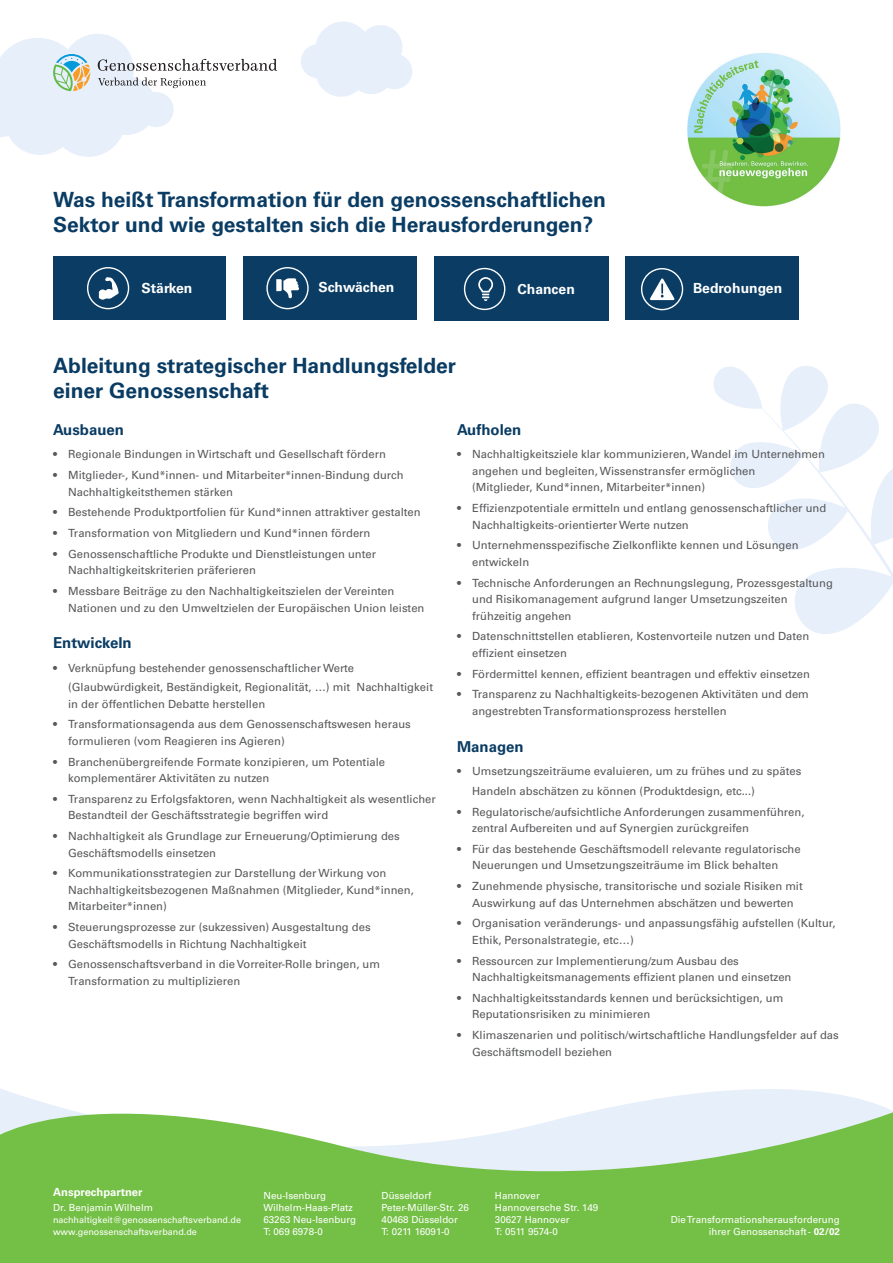
<style>
.page{position:relative;width:893px;height:1263px;background:#fff}
.page>*{position:absolute;margin:0;border:0;box-sizing:border-box;transform-origin:0 0}
.t1{font:700 21px/25.2px "Univers LT Pro 65";color:#0a3c64}
.t2{font:700 21px/25.2px "Univers LT Pro 65";color:#0a3c63}
.t3{font:700 15px "Univers LT Pro 65";color:#0a3c63}
.t4{font:700 13.95px "Univers LT Pro 65";color:#fff}
.t5{font:11.25px/16.5px "Univers LT Pro 55 Roman";color:#57585a}
.t6{font:700 11.25px "Univers LT Pro 65";color:#fff}
.t7{font:9.75px/12px "Univers LT Pro 55 Roman";color:#fff}
.t8{font:9px/12px "Univers LT Pro 55 Roman";color:#fff}
.s1{font-family:"Univers LT Pro 65";font-weight:700}
</style>
<div class="page">
<svg style="left:714px;top:366px;width:179px;height:268px"></svg>
<svg style="left:0;top:1088px;width:893px;height:175px;fill:#74c046"></svg>
<svg style="left:301px;top:22px;width:111px;height:75px"></svg>
<svg style="left:0;top:34px;width:277px;height:123px"></svg>
<img style="left:687px;top:53px;width:154px;height:154px">
<div style="left:53px;top:257px;width:173px;height:63px;background:#0a3c64"></div>
<svg style="left:99px;top:277px;width:20px;height:23px"></svg>
<div style="left:87px;top:267px;width:42px;height:42px;border:1px solid #fff;border-radius:50%"></div>
<div style="left:244px;top:257px;width:173px;height:63px;background:#0a3c64"></div>
<div style="left:266px;top:267px;width:43px;height:42px;border:1px solid #fff;border-radius:50%"></div>
<svg style="left:276px;top:278px;width:23px;height:20px"></svg>
<div style="left:434px;top:257px;width:174px;height:64px;background:#0a3c64"></div>
<div style="left:464px;top:268px;width:41px;height:42px;border:1px solid #fff;border-radius:50%"></div>
<svg style="left:478px;top:277px;width:15px;height:24px"></svg>
<div style="left:625px;top:257px;width:173px;height:63px;background:#0a3c64"></div>
<div style="left:641px;top:268px;width:42px;height:42px;border:1px solid #fff;border-radius:50%"></div>
<svg style="left:650px;top:278px;width:25px;height:22px"></svg>
<p class="t1" style="left:53px;top:187px;width:554px">Was heißt Transformation für den genossenschaftlichen<br>Sektor und wie gestalten sich die Herausforderungen?</p>
<p class="t4" style="left:142px;top:280px;width:52px">Stärken</p>
<p class="t4" style="left:318px;top:279px;width:77px">Schwächen</p>
<p class="t4" style="left:518px;top:281px;width:59px">Chancen</p>
<p class="t4" style="left:693px;top:280px;width:91px">Bedrohungen</p>
<p class="t2" style="left:53px;top:353px;width:404px">Ableitung strategischer Handlungsfelder einer Genossenschaft</p>
<p class="t3" style="left:53px;top:420px;width:72px">Ausbauen</p>
<p class="t5" style="left:53px;top:446px;width:334px">• Regionale Bindungen in Wirtschaft und Gesellschaft fördern</p>
<p class="t5" style="left:68px;top:467px;width:337px;text-indent:-15px">• Mitglieder-, Kund*innen- und Mitarbeiter*innen-Bindung durch<br>Nachhaltigkeitsthemen stärken</p>
<p class="t5" style="left:53px;top:504px;width:369px">• Bestehende Produktportfolien für Kund*innen attraktiver gestalten</p>
<p class="t5" style="left:53px;top:525px;width:319px">• Transformation von Mitgliedern und Kund*innen fördern</p>
<p class="t5" style="left:68px;top:546px;width:309px;text-indent:-15px">• Genossenschaftliche Produkte und Dienstleistungen unter<br>Nachhaltigkeitskriterien präferieren</p>
<p class="t5" style="left:68px;top:583px;width:358px;text-indent:-15px">• Messbare Beiträge zu den Nachhaltigkeitszielen der Vereinten<br>Nationen und zu den Umweltzielen der Europäischen Union leisten</p>
<p class="t3" style="left:53px;top:634px;width:80px">Entwickeln</p>
<p class="t5" style="left:68px;top:658px;width:366px;line-height:19.5px;text-indent:-15px">• Verknüpfung bestehender genossenschaftlicher Werte (Glaubwürdigkeit, Beständigkeit, Regionalität, …) mit Nachhaltigkeit</p>
<p class="t5" style="left:68px;top:695px;width:199px">in der öffentlichen Debatte herstellen</p>
<p class="t5" style="left:68px;top:716px;width:344px;text-indent:-15px">• Transformationsagenda aus dem Genossenschaftswesen heraus formulieren (vom Reagieren ins Agieren)</p>
<p class="t5" style="left:68px;top:753px;width:319px;text-indent:-15px">• Branchenübergreifende Formate konzipieren, um Potentiale komplementärer Aktivitäten zu nutzen</p>
<p class="t5" style="left:68px;top:791px;width:369px;text-indent:-15px">• Transparenz zu Erfolgsfaktoren, wenn Nachhaltigkeit als wesentlicher<br>Bestandteil der Geschäftsstrategie begriffen wird</p>
<p class="t5" style="left:68px;top:828px;width:333px;text-indent:-15px">• Nachhaltigkeit als Grundlage zur Erneuerung/Optimierung des<br>Geschäftsmodells einsetzen</p>
<p class="t5" style="left:68px;top:865px;width:347px;text-indent:-15px">• Kommunikationsstrategien zur Darstellung der Wirkung von<br>Nachhaltigkeitsbezogenen Maßnahmen (Mitglieder, Kund*innen,<br>Mitarbeiter*innen)</p>
<p class="t5" style="left:68px;top:919px;width:304px;text-indent:-15px">• Steuerungsprozesse zur (sukzessiven) Ausgestaltung des<br>Geschäftsmodells in Richtung Nachhaltigkeit</p>
<p class="t5" style="left:68px;top:956px;width:313px;text-indent:-15px">• Genossenschaftsverband in die Vorreiter-Rolle bringen, um<br>Transformation zu multiplizieren</p>
<p class="t3" style="left:457px;top:420px;width:66px">Aufholen</p>
<p class="t5" style="left:472px;top:446px;width:354px;text-indent:-15px">• Nachhaltigkeitsziele klar kommunizieren, Wandel im Unternehmen angehen und begleiten, Wissenstransfer ermöglichen<br>(Mitglieder, Kund*innen, Mitarbeiter*innen)</p>
<p class="t5" style="left:472px;top:500px;width:356px;text-indent:-15px">• Effizienzpotentiale ermitteln und entlang genossenschaftlicher und<br>Nachhaltigkeits-orientierter Werte nutzen</p>
<p class="t5" style="left:472px;top:537px;width:328px;text-indent:-15px">• Unternehmensspezifische Zielkonflikte kennen und Lösungen entwickeln</p>
<p class="t5" style="left:472px;top:574px;width:362px;text-indent:-15px">• Technische Anforderungen an Rechnungslegung, Prozessgestaltung und Risikomanagement aufgrund langer Umsetzungszeiten frühzeitig angehen</p>
<p class="t5" style="left:472px;top:628px;width:339px;text-indent:-15px">• Datenschnittstellen etablieren, Kostenvorteile nutzen und Daten effizient einsetzen</p>
<p class="t5" style="left:457px;top:665px;width:354px">• Fördermittel kennen, effizient beantragen und effektiv einsetzen</p>
<p class="t5" style="left:472px;top:686px;width:338px;text-indent:-15px">• Transparenz zu Nachhaltigkeits-bezogenen Aktivitäten und dem angestrebten Transformationsprozess herstellen</p>
<p class="t3" style="left:457px;top:737px;width:68px">Managen</p>
<p class="t5" style="left:472px;top:762px;width:331px;line-height:19.5px;text-indent:-15px">• Umsetzungszeiträume evaluieren, um zu frühes und zu spätes<br>Handeln abschätzen zu können (Produktdesign, etc...)</p>
<p class="t5" style="left:472px;top:803px;width:334px;text-indent:-15px">• Regulatorische/aufsichtliche Anforderungen zusammenführen, zentral Aufbereiten und auf Synergien zurückgreifen</p>
<p class="t5" style="left:472px;top:841px;width:330px;text-indent:-15px">• Für das bestehende Geschäftsmodell relevante regulatorische<br>Neuerungen und Umsetzungszeiträume im Blick behalten</p>
<p class="t5" style="left:457px;top:878px;width:347px;text-align:center">• Zunehmende physische, transitorische und soziale Risiken mit<br>Auswirkung auf das Unternehmen abschätzen und bewerten</p>
<p class="t5" style="left:472px;top:915px;width:365px;text-indent:-15px">• Organisation veränderungs- und anpassungsfähig aufstellen (Kultur,<br>Ethik, Personalstrategie, etc…)</p>
<p class="t5" style="left:472px;top:952px;width:321px;text-indent:-15px">• Ressourcen zur Implementierung/zum Ausbau des<br>Nachhaltigkeitsmanagements effizient planen und einsetzen</p>
<p class="t5" style="left:472px;top:990px;width:313px;text-indent:-15px">• Nachhaltigkeitsstandards kennen und berücksichtigen, um<br>Reputationsrisiken zu minimieren</p>
<p class="t5" style="left:472px;top:1027px;width:368px;text-indent:-15px">• Klimaszenarien und politisch/wirtschaftliche Handlungsfelder auf das<br>Geschäftsmodell beziehen</p>
<p class="t6" style="left:53px;top:1185px;width:91px">Ansprechpartner</p>
<p class="t7" style="left:53px;top:1201px;width:101px">Dr. Benjamin Wilhelm</p>
<p class="t8" style="left:53px;top:1213px;width:189px">nachhaltigkeit@genossenschaftsverband.de www.genossenschaftsverband.de</p>
<p class="t7" style="left:263px;top:1189px;width:64px">Neu-Isenburg</p>
<p class="t7" style="left:263px;top:1201px;width:91px">Wilhelm-Haas-Platz</p>
<p class="t7" style="left:263px;top:1213px;width:94px">63263 Neu-Isenburg<br>T: 069 6978-0</p>
<p class="t7" style="left:382px;top:1189px;width:89px">Düsseldorf<br>Peter-Müller-Str. 26</p>
<p class="t7" style="left:382px;top:1213px;width:78px">40468 Düsseldor<br>T: 0211 16091-0</p>
<p class="t7" style="left:495px;top:1189px;width:105px">Hannover<br>Hannoversche Str. 149</p>
<p class="t7" style="left:495px;top:1213px;width:76px">30627 Hannover<br>T: 0511 9574-0</p>
<p class="t7" style="left:671px;top:1213px;width:171px;text-align:right">Die Transformationsherausforderung ihrer Genossenschaft - <span class="s1">02/02</span></p>
</div>
